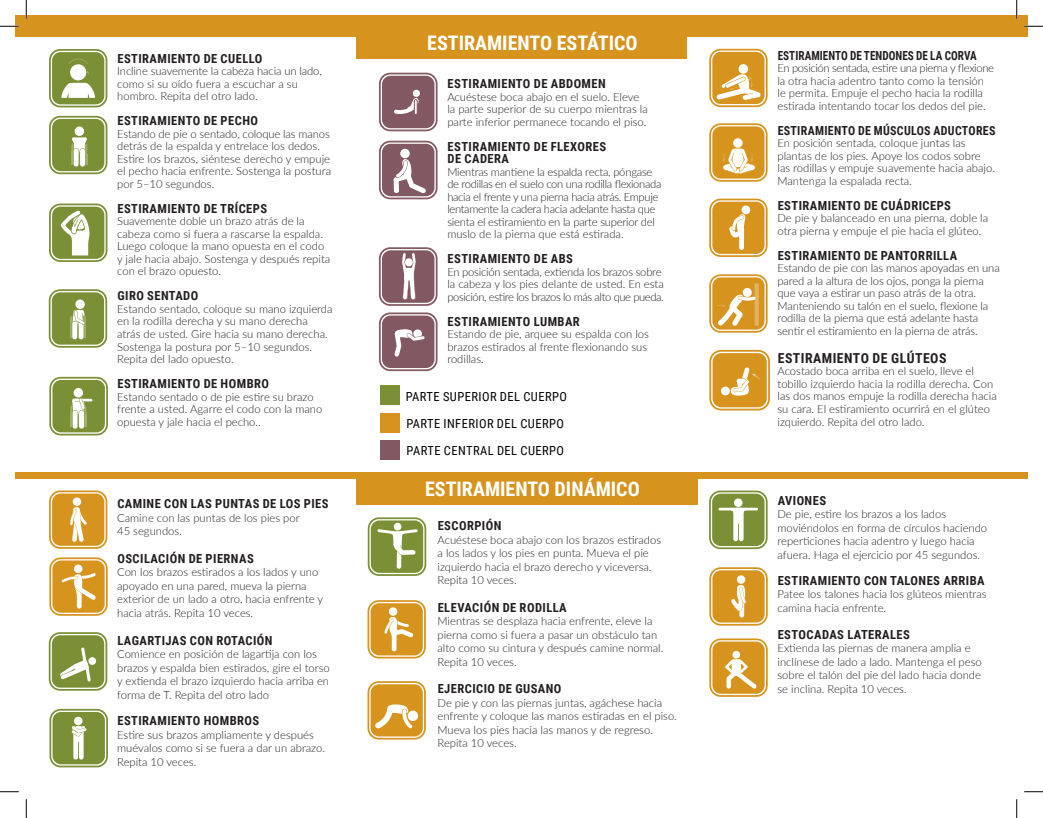
<style>
.page{position:relative;width:1043px;height:818px;background:#fff}
.page>*{position:absolute;margin:0;border:0;box-sizing:border-box;transform-origin:0 0}
.t1{font:700 20px "Roboto Condensed";color:#fff}
.t2{font:700 13.75px "Roboto Condensed";letter-spacing:.035em;color:#231f20}
.t3{font:700 12.5px/12.5px "Roboto Condensed";letter-spacing:.035em;color:#231f20}
.t4{font:12.5px "Roboto Condensed";letter-spacing:.035em;color:#000}
.t5{font:700 12.5px "Roboto Condensed";letter-spacing:.005em;color:#231f20;scale:.89 1}
.t6{font:700 12.5px "Roboto Condensed";letter-spacing:.035em;color:#231f20;scale:.95 1}
.t7{font:300 11.25px/12.5px "Lato";color:#231f20}
.t8{font:300 11.25px/12.5px "Lato";letter-spacing:-.03em;color:#231f20}
.t9{font:300 11.25px/12.5px "Lato";letter-spacing:-.02em;color:#231f20}
</style>
<div class="page">
<div style="left:356px;top:26px;width:330px;height:33px;background:#d6941f"></div>
<div style="left:15px;top:15px;width:1013px;height:21px;background:#d6941f"></div>
<div style="left:686px;top:472px;width:342px;height:6px;background:#d6941f"></div>
<div style="left:356px;top:472px;width:341px;height:32px;background:#d6941f"></div>
<div style="left:15px;top:472px;width:341px;height:6px;background:#d6941f"></div>
<div style="left:380px;top:385px;width:19px;height:20px;background:#7a8f36"></div>
<div style="left:380px;top:440px;width:19px;height:20px;background:#825963"></div>
<div style="left:380px;top:413px;width:19px;height:20px;background:#d6941f"></div>
<svg style="left:367px;top:681px;width:59px;height:58px"></svg>
<svg style="left:367px;top:600px;width:59px;height:58px;background:#dfac53"></svg>
<svg style="left:49px;top:490px;width:58px;height:59px;background:#dfab51"></svg>
<svg style="left:49px;top:557px;width:59px;height:58px;background:#dfad54"></svg>
<svg style="left:709px;top:567px;width:58px;height:58px;background:#dea94c"></svg>
<svg style="left:368px;top:517px;width:58px;height:59px;background:#9aaa66"></svg>
<svg style="left:709px;top:490px;width:58px;height:59px"></svg>
<svg style="left:709px;top:638px;width:58px;height:58px"></svg>
<svg style="left:49px;top:632px;width:58px;height:58px;background:#96a761"></svg>
<svg style="left:49px;top:708px;width:59px;height:59px;background:#99a966"></svg>
<svg style="left:379px;top:141px;width:58px;height:58px;background:#9f8088"></svg>
<svg style="left:379px;top:247px;width:58px;height:59px"></svg>
<svg style="left:379px;top:73px;width:58px;height:58px;background:#94717a"></svg>
<div style="left:414px;top:99px;width:3px;height:16px;border:1px solid #825963"></div>
<svg style="left:709px;top:199px;width:58px;height:58px;background:#deab4f"></svg>
<svg style="left:709px;top:123px;width:58px;height:59px"></svg>
<svg style="left:709px;top:274px;width:58px;height:58px;background:#e0af57"></svg>
<svg style="left:709px;top:49px;width:58px;height:58px"></svg>
<svg style="left:709px;top:350px;width:61px;height:60px;background:#dea94c"></svg>
<svg style="left:49px;top:49px;width:58px;height:58px"></svg>
<svg style="left:49px;top:203px;width:58px;height:59px"></svg>
<svg style="left:49px;top:116px;width:58px;height:58px;background:#98a863"></svg>
<svg style="left:49px;top:289px;width:58px;height:58px;background:#97a762"></svg>
<svg style="left:379px;top:312px;width:58px;height:59px;background:#9b7a82"></svg>
<svg style="left:49px;top:377px;width:59px;height:58px;background:#99a965"></svg>
<svg style="left:0;top:25px;width:19px;height:2px"></svg>
<svg style="left:1024px;top:25px;width:18px;height:2px"></svg>
<svg style="left:0;top:791px;width:19px;height:1px"></svg>
<svg style="left:1024px;top:791px;width:18px;height:1px"></svg>
<svg style="left:25px;top:0;width:2px;height:19px"></svg>
<svg style="left:25px;top:799px;width:2px;height:19px"></svg>
<svg style="left:1016px;top:0;width:1px;height:19px"></svg>
<svg style="left:1016px;top:799px;width:1px;height:19px"></svg>
<p class="t3" style="left:117px;top:52px;width:146px">ESTIRAMIENTO DE CUELLO</p>
<p class="t7" style="left:117px;top:65px;width:206px">Incline suavemente la cabeza hacia un lado, como si su oído fuera a escuchar a su hombro. Repita del otro lado.</p>
<p class="t3" style="left:117px;top:114px;width:142px">ESTIRAMIENTO DE PECHO</p>
<p class="t7" style="left:117px;top:127px;width:215px">Estando de pie o sentado, coloque las manos detrás de la espalda y entrelace los dedos.<br>Estire los brazos, siéntese derecho y empuje el pecho hacia enfrente. Sostenga la postura por 5–10 segundos.</p>
<p class="t3" style="left:117px;top:202px;width:151px">ESTIRAMIENTO DE TRÍCEPS</p>
<p class="t7" style="left:117px;top:215px;width:215px">Suavemente doble un brazo atrás de la cabeza como si fuera a rascarse la espalda.<br>Luego coloque la mano opuesta en el codo y jale hacia abajo. Sostenga y después repita con el brazo opuesto.</p>
<p class="t3" style="left:117px;top:289px;width:82px">GIRO SENTADO</p>
<p class="t7" style="left:117px;top:302px;width:217px">Estando sentado, coloque su mano izquierda en la rodilla derecha y su mano derecha atrás de usted. Gire hacia su mano derecha.<br>Sostenga la postura por 5–10 segundos.<br>Repita del lado opuesto.</p>
<p class="t3" style="left:117px;top:377px;width:153px">ESTIRAMIENTO DE HOMBRO</p>
<p class="t7" style="left:117px;top:390px;width:207px">Estando sentado o de pie estire su brazo frente a usted. Agarre el codo con la mano opuesta y jale hacia el pecho..</p>
<p class="t3" style="left:117px;top:497px;width:213px">CAMINE CON LAS PUNTAS DE LOS PIES</p>
<p class="t7" style="left:117px;top:510px;width:184px;line-height:13.5px">Camine con las puntas de los pies por<br>45 segundos.</p>
<p class="t3" style="left:117px;top:551px;width:138px">OSCILACIÓN DE PIERNAS</p>
<p class="t7" style="left:117px;top:565px;width:207px;line-height:13.5px">Con los brazos estirados a los lados y uno apoyado en una pared, mueva la pierna exterior de un lado a otro, hacia enfrente y hacia atrás. Repita 10 veces.</p>
<p class="t3" style="left:117px;top:633px;width:157px">LAGARTIJAS CON ROTACIÓN</p>
<p class="t7" style="left:117px;top:646px;width:214px;line-height:13.5px">Comience en posición de lagartija con los brazos y espalda bien estirados, gire el torso y extienda el brazo izquierdo hacia arriba en forma de T. Repita del otro lado</p>
<p class="t3" style="left:117px;top:714px;width:143px">ESTIRAMIENTO HOMBROS</p>
<p class="t7" style="left:117px;top:727px;width:209px;line-height:13.5px">Estire sus brazos ampliamente y después muévalos como si se fuera a dar un abrazo.<br>Repita 10 veces.</p>
<p class="t1" style="left:427px;top:29px;width:212px">ESTIRAMIENTO ESTÁTICO</p>
<p class="t3" style="left:447px;top:77px;width:160px">ESTIRAMIENTO DE ABDOMEN</p>
<p class="t7" style="left:447px;top:90px;width:202px">Acuéstese boca abajo en el suelo. Eleve la parte superior de su cuerpo mientras la parte inferior permanece tocando el piso.</p>
<p class="t3" style="left:447px;top:139px;width:160px">ESTIRAMIENTO DE FLEXORES<br>DE CADERA</p>
<p class="t8" style="left:447px;top:165px;width:216px">Mientras mantiene la espalda recta, póngase de rodillas en el suelo con una rodilla flexionada hacia el frente y una pierna hacia atrás. Empuje lentamente la cadera hacia adelante hasta que sienta el estiramiento en la parte superior del muslo de la pierna que está estirada.</p>
<p class="t3" style="left:447px;top:252px;width:127px">ESTIRAMIENTO DE ABS</p>
<p class="t9" style="left:447px;top:265px;width:218px">En posición sentada, extienda los brazos sobre la cabeza y los pies delante de usted. En esta posición, estire los brazos lo más alto que pueda.</p>
<p class="t3" style="left:447px;top:314px;width:134px">ESTIRAMIENTO LUMBAR</p>
<p class="t7" style="left:447px;top:327px;width:203px">Estando de pie, arquee su espalda con los brazos estirados al frente flexionando sus rodillas.</p>
<p class="t4" style="left:406px;top:387px;width:163px">PARTE SUPERIOR DEL CUERPO</p>
<p class="t4" style="left:406px;top:415px;width:159px">PARTE INFERIOR DEL CUERPO</p>
<p class="t4" style="left:406px;top:441px;width:159px">PARTE CENTRAL DEL CUERPO</p>
<p class="t1" style="left:425px;top:475px;width:216px">ESTIRAMIENTO DINÁMICO</p>
<p class="t3" style="left:438px;top:519px;width:65px">ESCORPIÓN</p>
<p class="t7" style="left:437px;top:532px;width:225px;line-height:13.5px">Acuéstese boca abajo con los brazos estirados a los lados y los pies en punta. Mueva el pie izquierdo hacia el brazo derecho y viceversa.<br>Repita 10 veces.</p>
<p class="t3" style="left:438px;top:600px;width:130px">ELEVACIÓN DE RODILLA</p>
<p class="t7" style="left:437px;top:614px;width:227px;line-height:13.5px">Mientras se desplaza hacia enfrente, eleve la pierna como si fuera a pasar un obstáculo tan alto como su cintura y después camine normal.<br>Repita 10 veces.</p>
<p class="t3" style="left:438px;top:682px;width:125px">EJERCICIO DE GUSANO</p>
<p class="t7" style="left:437px;top:695px;width:241px;line-height:13.5px">De pie y con las piernas juntas, agáchese hacia enfrente y coloque las manos estiradas en el piso.<br>Mueva los pies hacia las manos y de regreso.<br>Repita 10 veces.</p>
<p class="t5" style="left:777px;top:46px;width:225px">ESTIRAMIENTO DE TENDONES DE LA CORVA</p>
<p class="t7" style="left:777px;top:61px;width:218px">En posición sentada, estire una pierna y flexione la otra hacia adentro tanto como la tensión le permita. Empuje el pecho hacia la rodilla estirada intentando tocar los dedos del pie.</p>
<p class="t6" style="left:777px;top:121px;width:231px">ESTIRAMIENTO DE MÚSCULOS ADUCTORES</p>
<p class="t7" style="left:777px;top:136px;width:219px">En posición sentada, coloque juntas las plantas de los pies. Apoye los codos sobre las rodillas y empuje suavemente hacia abajo.<br>Mantenga la espalada recta.</p>
<p class="t3" style="left:777px;top:198px;width:175px">ESTIRAMIENTO DE CUÁDRICEPS</p>
<p class="t7" style="left:777px;top:211px;width:212px">De pie y balanceado en una pierna, doble la otra pierna y empuje el pie hacia el glúteo.</p>
<p class="t3" style="left:777px;top:248px;width:181px">ESTIRAMIENTO DE PANTORRILLA</p>
<p class="t7" style="left:777px;top:261px;width:224px">Estando de pie con las manos apoyadas en una pared a la altura de los ojos, ponga la pierna que vaya a estirar un paso atrás de la otra.<br>Manteniendo su talón en el suelo, flexione la rodilla de la pierna que está adelante hasta sentir el estiramiento en la pierna de atrás.</p>
<p class="t2" style="left:777px;top:348px;width:170px">ESTIRAMIENTO DE GLÚTEOS</p>
<p class="t7" style="left:777px;top:364px;width:221px">Acostado boca arriba en el suelo, lleve el tobillo izquierdo hacia la rodilla derecha. Con las dos manos empuje la rodilla derecha hacia su cara. El estiramiento ocurrirá en el glúteo izquierdo. Repita del otro lado.</p>
<p class="t3" style="left:777px;top:493px;width:50px">AVIONES</p>
<p class="t7" style="left:777px;top:507px;width:211px;line-height:13.5px">De pie, estire los brazos a los lados moviéndolos en forma de círculos haciendo reperticiones hacia adentro y luego hacia afuera. Haga el ejercicio por 45 segundos.</p>
<p class="t3" style="left:777px;top:573px;width:208px">ESTIRAMIENTO CON TALONES ARRIBA</p>
<p class="t7" style="left:777px;top:587px;width:211px;line-height:13.5px">Patee los talones hacia los glúteos mientras camina hacia enfrente.</p>
<p class="t3" style="left:777px;top:627px;width:134px">ESTOCADAS LATERALES</p>
<p class="t7" style="left:777px;top:641px;width:206px;line-height:13.5px">Extienda las piernas de manera amplia e inclínese de lado a lado. Mantenga el peso sobre el talón del pie del lado hacia donde se inclina. Repita 10 veces.</p>
</div>
